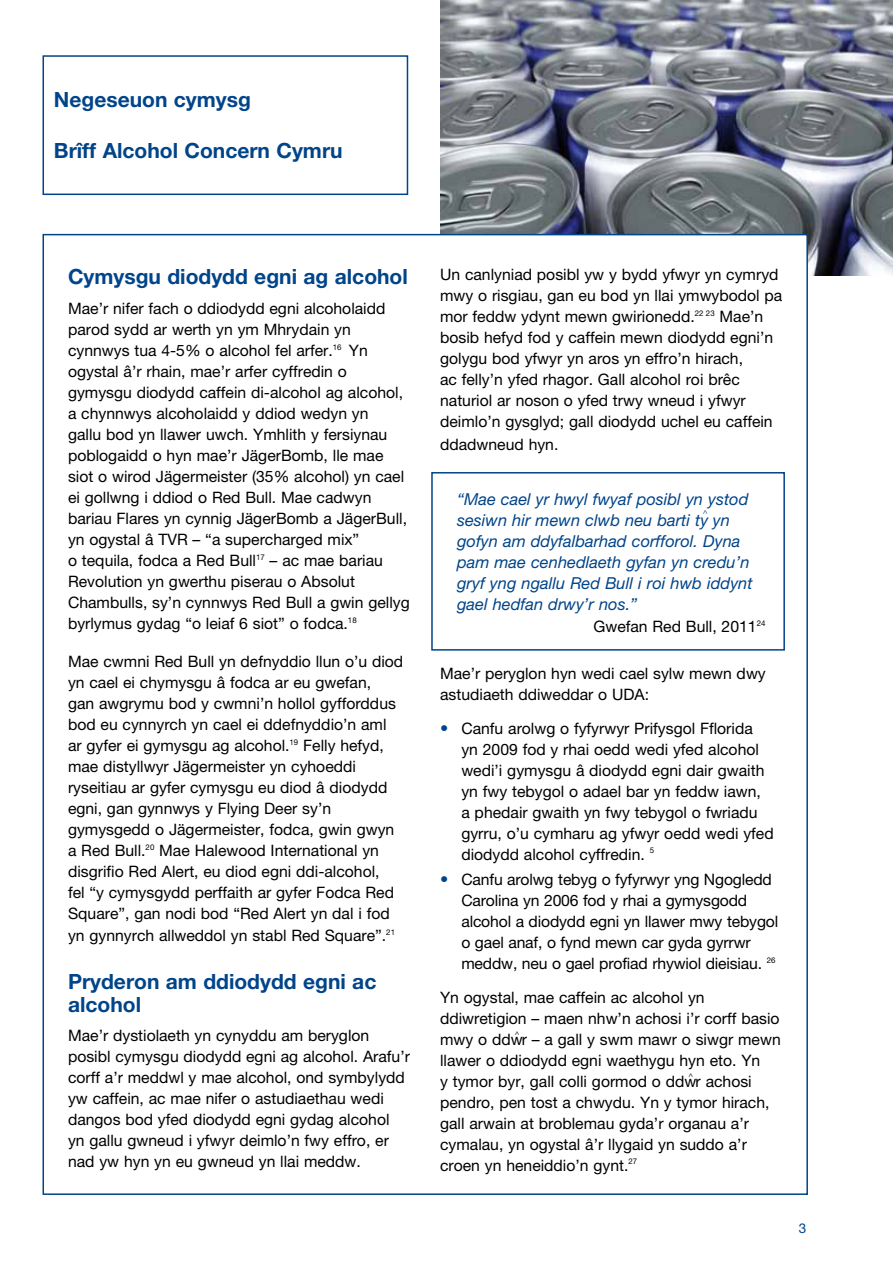
<style>
.page{position:relative;width:893px;height:1263px;background:#fff}
.page>*{position:absolute;margin:0;border:0;box-sizing:border-box;transform-origin:0 0}
.t1{font:700 21px/22.5px "Helvetica Neue";color:#004489}
.t2{font:italic 16.5px/21px "Helvetica Neue";color:#004489}
.t3{font:15.75px/21px "Helvetica Neue";color:#000}
.t4{font:13.5px "Helvetica Neue";color:#004489}
.t5{font:italic 8.25px "Helvetica Neue";color:#004489}
.t6{font:7.8px "Helvetica Neue";color:#000}
.s1{font-size:16.5px;color:#004489}
</style>
<div class="page">
<img style="left:440px;top:0;width:453px;height:275px">
<div style="left:43px;top:235px;width:764px;height:959px;background:#fff"></div>
<div style="left:43px;top:55px;width:365px;height:140px;border:2px solid #004489"></div>
<div style="left:431px;top:472px;width:354px;height:179px;border:2px solid #004489"></div>
<h1 class="t1" style="left:54px;top:88px;width:198px">Negeseuon cymysg</h1>
<h1 class="t1" style="left:54px;top:139px;width:290px">Brîff Alcohol Concern Cymru</h1>
<h1 class="t1" style="left:68px;top:265px;width:341px">Cymysgu diodydd egni ag alcohol</h1>
<p class="t3" style="left:68px;top:297px;width:343px">Mae’r nifer fach o ddiodydd egni alcoholaidd parod sydd ar werth yn ym Mhrydain yn cynnwys tua 4-5% o alcohol fel arfer.<sup>16</sup> Yn ogystal â’r rhain, mae’r arfer cyffredin o gymysgu diodydd caffein di-alcohol ag alcohol, a chynnwys alcoholaidd y ddiod wedyn yn<br>gallu bod yn llawer uwch. Ymhlith y fersiynau poblogaidd o hyn mae’r JägerBomb, lle mae siot o wirod Jägermeister (35% alcohol) yn cael ei gollwng i ddiod o Red Bull. Mae cadwyn bariau Flares yn cynnig JägerBomb a JägerBull, yn ogystal â TVR – “a supercharged mix”<br>o tequila, fodca a Red Bull<sup>17</sup> – ac mae bariau Revolution yn gwerthu piserau o Absolut Chambulls, sy’n cynnwys Red Bull a gwin gellyg byrlymus gydag “o leiaf 6 siot” o fodca.<sup>18</sup></p>
<p class="t3" style="left:68px;top:650px;width:337px">Mae cwmni Red Bull yn defnyddio llun o’u diod yn cael ei chymysgu â fodca ar eu gwefan,<br>gan awgrymu bod y cwmni’n hollol gyfforddus bod eu cynnyrch yn cael ei ddefnyddio’n aml ar gyfer ei gymysgu ag alcohol.<sup>19</sup> Felly hefyd, mae distyllwyr Jägermeister yn cyhoeddi ryseitiau ar gyfer cymysgu eu diod â diodydd egni, gan gynnwys y Flying Deer sy’n gymysgedd o Jägermeister, fodca, gwin gwyn a Red Bull.<sup>20</sup> Mae Halewood International yn disgrifio Red Alert, eu diod egni ddi-alcohol,<br>fel “y cymysgydd perffaith ar gyfer Fodca Red Square”, gan nodi bod “Red Alert yn dal i fod</p>
<p class="t3" style="left:68px;top:925px;width:329px">yn gynnyrch allweddol yn stabl Red Square”.<sup>21</sup></p>
<h1 class="t1" style="left:68px;top:970px;width:310px">Pryderon am ddiodydd egni ac alcohol</h1>
<p class="t3" style="left:68px;top:1025px;width:343px">Mae’r dystiolaeth yn cynyddu am beryglon posibl cymysgu diodydd egni ag alcohol. Arafu’r corff a’r meddwl y mae alcohol, ond symbylydd yw caffein, ac mae nifer o astudiaethau wedi dangos bod yfed diodydd egni gydag alcohol yn gallu gwneud i yfwyr deimlo’n fwy effro, er nad yw hyn yn eu gwneud yn llai meddw.</p>
<p class="t3" style="left:440px;top:264px;width:344px">Un canlyniad posibl yw y bydd yfwyr yn cymryd mwy o risgiau, gan eu bod yn llai ymwybodol pa mor feddw ydynt mewn gwirionedd.<sup>22</sup> <sup>23</sup> Mae’n bosib hefyd fod y caffein mewn diodydd egni’n golygu bod yfwyr yn aros yn effro’n hirach,<br>ac felly’n yfed rhagor. Gall alcohol roi brêc naturiol ar noson o yfed trwy wneud i yfwyr deimlo’n gysglyd; gall diodydd uchel eu caffein</p>
<p class="t3" style="left:440px;top:433px;width:120px">ddadwneud hyn.</p>
<p class="t2" style="left:457px;top:488px;width:293px">“Mae cael yr hwyl fwyaf posibl yn ystod sesiwn hir mewn clwb neu barti ty yn</p>
<p class="t5" style="left:703px;top:508px;width:6px">^</p>
<p class="t2" style="left:457px;top:530px;width:297px">gofyn am ddyfalbarhad corfforol. Dyna pam mae cenhedlaeth gyfan yn credu’n gryf yng ngallu Red Bull i roi hwb iddynt gael hedfan drwy’r nos.”</p>
<p class="t3" style="left:593px;top:616px;width:173px">Gwefan Red Bull, 2011<sup>24</sup></p>
<p class="t3" style="left:440px;top:662px;width:327px">Mae’r peryglon hyn wedi cael sylw mewn dwy astudiaeth ddiweddar o UDA:</p>
<p class="t3" style="left:461px;top:717px;width:314px;text-indent:-21px"><span class="s1">•</span> Canfu arolwg o fyfyrwyr Prifysgol Fflorida<br>yn 2009 fod y rhai oedd wedi yfed alcohol wedi’i gymysgu â diodydd egni dair gwaith yn fwy tebygol o adael bar yn feddw iawn,<br>a phedair gwaith yn fwy tebygol o fwriadu gyrru, o’u cymharu ag yfwyr oedd wedi yfed diodydd alcohol cyffredin. <sup>5</sup></p>
<p class="t3" style="left:461px;top:868px;width:318px;text-indent:-21px"><span class="s1">•</span> Canfu arolwg tebyg o fyfyrwyr yng Ngogledd Carolina yn 2006 fod y rhai a gymysgodd alcohol a diodydd egni yn llawer mwy tebygol o gael anaf, o fynd mewn car gyda gyrrwr meddw, neu o gael profiad rhywiol dieisiau. <sup>26</sup></p>
<p class="t3" style="left:440px;top:986px;width:342px">Yn ogystal, mae caffein ac alcohol yn ddiwretigion – maen nhw’n achosi i’r corff basio mwy o ddwr – a gall y swm mawr o siwgr mewn</p>
<p class="t6" style="left:515px;top:1029px;width:6px">^</p>
<p class="t3" style="left:440px;top:1049px;width:322px">llawer o ddiodydd egni waethygu hyn eto. Yn y tymor byr, gall colli gormod o ddwr achosi</p>
<p class="t6" style="left:688px;top:1071px;width:6px">^</p>
<p class="t3" style="left:440px;top:1091px;width:331px">pendro, pen tost a chwydu. Yn y tymor hirach, gall arwain at broblemau gyda’r organau a’r cymalau, yn ogystal â’r llygaid yn suddo a’r croen yn heneiddio’n gynt.<sup>27</sup></p>
<p class="t4" style="left:799px;top:1220px;width:9px">3</p>
</div>
